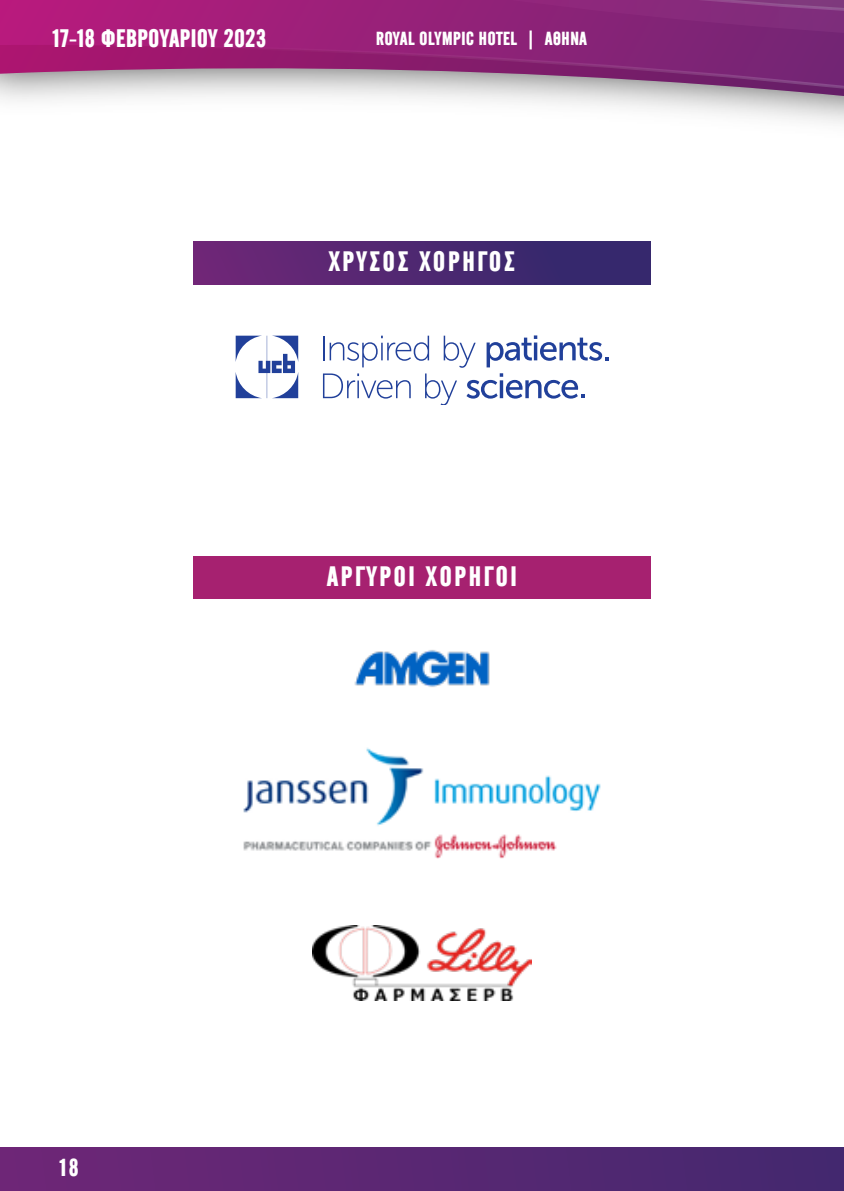
<style>
.page{position:relative;width:844px;height:1191px;background:#fff}
.page>*{position:absolute;margin:0;border:0;box-sizing:border-box;transform-origin:0 0}
.t1{font:500 28px "CF Blast Gothic";letter-spacing:.075em;color:#fff}
.t2{font:500 25.2px "CF Blast Gothic";color:#fff}
.t3{font:500 24.5px "CF Blast Gothic";color:#fff}
.t4{font:500 18.9px "CF Blast Gothic";color:#fff}
</style>
<div class="page">
<svg style="left:0;top:0;width:843px;height:42px;background:#972279"></svg>
<svg style="left:0;top:42px;width:843px;height:202px"></svg>
<div style="left:0;top:1147px;width:843px;height:44px;background:linear-gradient(to right,#6f2677,#43286f)"></div>
<div style="left:193px;top:556px;width:457px;height:42px;background:#a62170"></div>
<div style="left:193px;top:241px;width:457px;height:43px;background:linear-gradient(to right,#6f2777,#2d296b)"></div>
<svg style="left:323px;top:335px;width:285px;height:70px"></svg>
<svg style="left:235px;top:336px;width:63px;height:62px"></svg>
<img style="left:354px;top:650px;width:136px;height:37px">
<img style="left:243px;top:747px;width:358px;height:111px">
<img style="left:312px;top:925px;width:219px;height:75px">
<p class="t2" style="left:53px;top:25px;width:215px">17-18 ΦΕΒΡΟΥΑΡΙΟΥ 2023</p>
<p class="t4" style="left:376px;top:28px;width:213px">ROYAL OLYMPIC HOTEL | ΑΘΗΝΑ</p>
<p class="t1" style="left:329px;top:247px;width:188px">ΧΡΥΣΟΣ ΧΟΡΗΓΟΣ</p>
<p class="t3" style="left:60px;top:1154px;width:20px">18</p>
<p class="t1" style="left:327px;top:561px;width:192px">ΑΡΓΥΡΟΙ ΧΟΡΗΓΟΙ</p>
</div>
